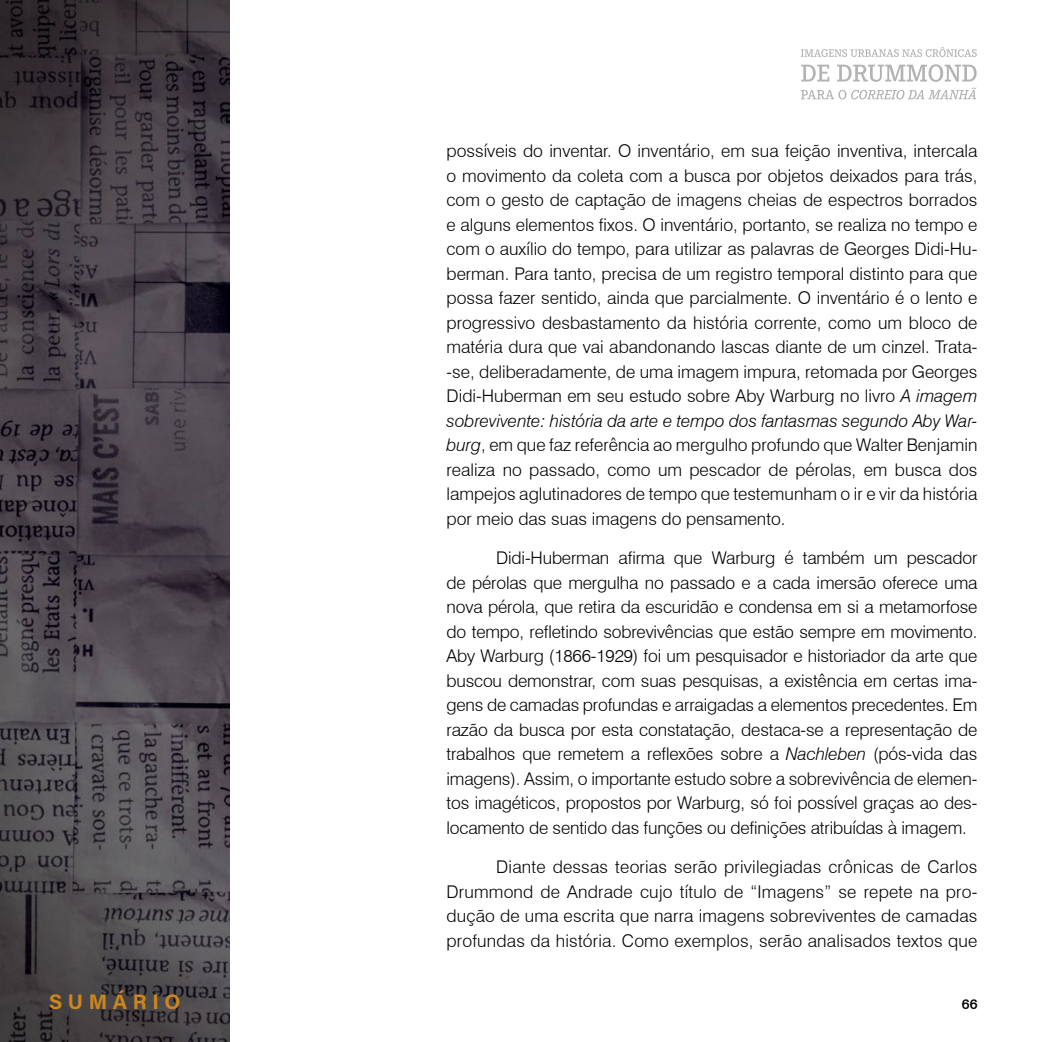
<style>
.page{position:relative;width:1042px;height:1042px;background:#fff}
.page>*{position:absolute;margin:0;border:0;box-sizing:border-box;transform-origin:0 0}
.t1{font:21px "Acumin Variable Concept";letter-spacing:.265em;color:#cc861d}
.t2{font:300 17.5px/24.5px "Swiss 721 BT";color:#000;text-align:justify}
.t3{font:500 14px "Swiss 721 BT";color:#000}
.s1{font-style:italic}
</style>
<div class="page">
<img style="left:0;top:0;width:230px;height:1042px">
<svg style="left:801px;top:47px;width:176px;height:10px"></svg>
<svg style="left:801px;top:64px;width:175px;height:35px"></svg>
<p class="t2" style="left:446px;top:139px;width:532px">possíveis do inventar. O inventário, em sua feição inventiva, intercala o movimento da coleta com a busca por objetos deixados para trás, com o gesto de captação de imagens cheias de espectros borrados e alguns elementos fixos. O inventário, portanto, se realiza no tempo e com o auxílio do tempo, para utilizar as palavras de Georges Didi-Hu&shy;berman. Para tanto, precisa de um registro temporal distinto para que possa fazer sentido, ainda que parcialmente. O inventário é o lento e progressivo desbastamento da história corrente, como um bloco de matéria dura que vai abandonando lascas diante de um cinzel. Trata--se, deliberadamente, de uma imagem impura, retomada por Georges Didi-Huberman em seu estudo sobre Aby Warburg no livro <span class="s1">A imagem sobrevivente: história da arte e tempo dos fantasmas segundo Aby War&shy;burg</span>, em que faz referência ao mergulho profundo que Walter Benjamin realiza no passado, como um pescador de pérolas, em busca dos lampejos aglutinadores de tempo que testemunham o ir e vir da história por meio das suas imagens do pensamento.</p>
<p class="t2" style="left:446px;top:545px;width:532px;text-indent:50px">Didi-Huberman afirma que Warburg é também um pescador de pérolas que mergulha no passado e a cada imersão oferece uma nova pérola, que retira da escuridão e condensa em si a metamorfose do tempo, refletindo sobrevivências que estão sempre em movimento.<br>Aby Warburg (1866-1929) foi um pesquisador e historiador da arte que buscou demonstrar, com suas pesquisas, a existência em certas ima&shy;gens de camadas profundas e arraigadas a elementos precedentes. Em razão da busca por esta constatação, destaca-se a representação de trabalhos que remetem a reflexões sobre a <span class="s1">Nachleben</span> (pós-vida das imagens). Assim, o importante estudo sobre a sobrevivência de elemen&shy;tos imagéticos, propostos por Warburg, só foi possível graças ao des&shy;locamento de sentido das funções ou definições atribuídas à imagem.</p>
<p class="t2" style="left:446px;top:854px;width:532px;text-indent:50px">Diante dessas teorias serão privilegiadas crônicas de Carlos Drummond de Andrade cujo título de “Imagens” se repete na pro&shy;dução de uma escrita que narra imagens sobreviventes de camadas profundas da história. Como exemplos, serão analisados textos que</p>
<p class="t1" style="left:49px;top:987px;width:133px">SUMÁRIO</p>
<p class="t3" style="left:962px;top:995px;width:17px">66</p>
</div>
